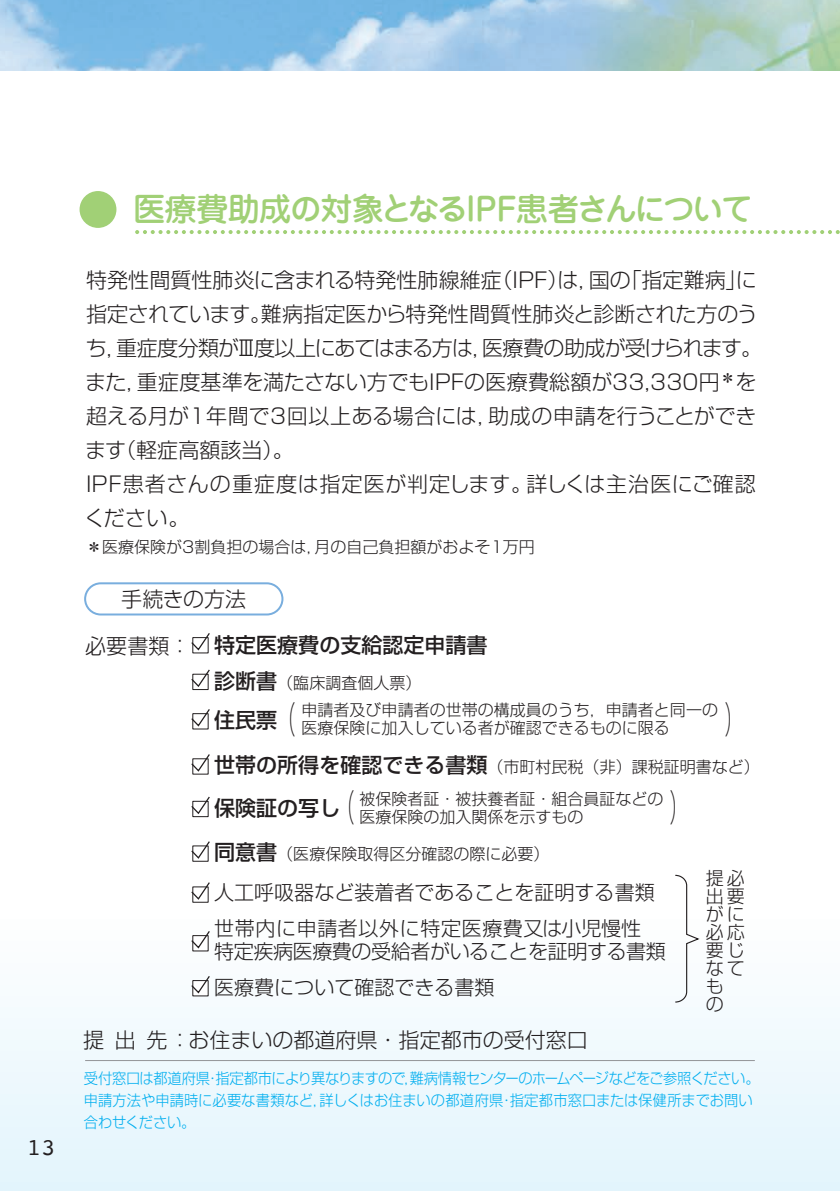
<style>
.page{position:relative;width:840px;height:1191px;background:#fff}
.page>*{position:absolute;margin:0;border:0;box-sizing:border-box;transform-origin:0 0}
.t1{font:300 36px "Shin Go Pr 6 N";color:#231f20;scale:.44 1}
.t2{font:500 32px "Jun 34 Pro";letter-spacing:-.04em;color:#a1d076}
.t3{font:24px "Courier";color:#231f20}
.t4{font:300 21px/34px "Shin Go Pr 6 N";color:#231f20}
.t5{font:500 21px "Shin Go Pr 6 N";color:#231f20}
.t6{font:300 20px/36px "Shin Go Pr 6 N";color:#231f20}
.t7{font:300 20px/36px "Shin Go Pr 6 N";letter-spacing:-.02em;color:#231f20}
.t8{font:300 18px/18px "Shin Go Pr 6 N";color:#231f20}
.t9{font:300 16px/18px "Shin Go Pr 6 N";color:#231f20}
.t10{font:300 15px/22px "Shin Go Pr 6 N";letter-spacing:-.01em;color:#00aeef;scale:.95 1}
.s1{font-weight:500;font-size:21px}
</style>
<div class="page">
<div style="left:0;top:912px;width:839px;height:279px;background:linear-gradient(to bottom,#fffefe,#e2f4fc)"></div>
<hr style="left:85px;top:1060px;width:669px;height:1px;background:#939598">
<div style="left:84px;top:582px;width:199px;height:33px;border:2px solid #79aede;border-radius:16px"></div>
<img style="left:0;top:0;width:839px;height:70px">
<svg style="left:135px;top:230px;width:704px;height:4px"></svg>
<div style="left:79px;top:191px;width:37px;height:37px;background:#a1d076;border-radius:50%"></div>
<svg style="left:673px;top:874px;width:27px;height:129px"></svg>
<svg style="left:191px;top:633px;width:19px;height:18px"></svg>
<div style="left:192px;top:674px;width:16px;height:16px;border:1px solid #231f20"></div>
<svg style="left:191px;top:669px;width:19px;height:19px"></svg>
<svg style="left:191px;top:709px;width:19px;height:18px"></svg>
<svg style="left:191px;top:754px;width:19px;height:18px"></svg>
<div style="left:192px;top:801px;width:16px;height:16px;border:1px solid #231f20"></div>
<svg style="left:191px;top:796px;width:19px;height:19px"></svg>
<svg style="left:191px;top:841px;width:19px;height:19px"></svg>
<svg style="left:191px;top:882px;width:19px;height:19px"></svg>
<svg style="left:190px;top:929px;width:21px;height:20px"></svg>
<svg style="left:190px;top:974px;width:21px;height:20px"></svg>
<p class="t3" style="left:27px;top:1129px;width:30px">13</p>
<h2 class="t2" style="left:133px;top:184px;width:620px">医療費助成の対象となるIPF患者さんについて</h2>
<p class="t4" style="left:84px;top:261px;width:679px">特発性間質性肺炎に含まれる特発性肺線維症（IPF）は，国の「指定難病」に指定されています。難病指定医から特発性間質性肺炎と診断された方のうち，重症度分類がⅢ度以上にあてはまる方は，医療費の助成が受けられます。また，重症度基準を満たさない方でもIPFの医療費総額が33,330円<sup>＊</sup>を超える月が1年間で3回以上ある場合には，助成の申請を行うことができます（軽症高額該当）。<br>IPF患者さんの重症度は指定医が判定します。詳しくは主治医にご確認ください。</p>
<p class="t9" style="left:86px;top:537px;width:450px">＊医療保険が3割負担の場合は，月の自己負担額がおよそ1万円</p>
<p class="t4" style="left:121px;top:580px;width:126px">手続きの方法</p>
<p class="t4" style="left:85px;top:627px;width:106px">必要書類：</p>
<p class="t5" style="left:214px;top:628px;width:274px">特定医療費の支給認定申請書</p>
<p class="t9" style="left:214px;top:672px;width:209px"><span class="s1">診断書</span>（臨床調査個人票）</p>
<p class="t5" style="left:214px;top:703px;width:64px">住民票</p>
<p class="t9" style="left:214px;top:756px;width:546px"><span class="s1">世帯の所得を確認できる書類</span>（市町村民税（非）課税証明書など）</p>
<p class="t5" style="left:214px;top:791px;width:127px">保険証の写し</p>
<p class="t9" style="left:214px;top:843px;width:336px"><span class="s1">同意書</span>（医療保険取得区分確認の際に必要）</p>
<p class="t6" style="left:214px;top:872px;width:441px">人工呼吸器など装着者であることを証明する書類世帯内に申請者以外に特定医療費又は小児慢性</p>
<p class="t7" style="left:214px;top:931px;width:453px">特定疾病医療費の受給者がいることを証明する書類医療費について確認できる書類</p>
<h1 class="t1" style="left:279px;top:689px;width:38px">（</h1>
<h1 class="t1" style="left:724px;top:689px;width:38px">）</h1>
<p class="t9" style="left:301px;top:699px;width:417px">申請者及び申請者の世帯の構成員のうち，申請者と同一の医療保険に加入している者が確認できるものに限る</p>
<h1 class="t1" style="left:338px;top:778px;width:38px">（</h1>
<h1 class="t1" style="left:669px;top:778px;width:38px">）</h1>
<p class="t9" style="left:359px;top:788px;width:306px">被保険者証・被扶養者証・組合員証などの医療保険の加入関係を示すもの</p>
<p class="t8" style="left:705px;top:867px;width:40px">提必出要がに必応要じなても<br>の</p>
<p class="t4" style="left:83px;top:1021px;width:506px">提出先：お住まいの都道府県・指定都市の受付窓口</p>
<p class="t10" style="left:84px;top:1066px;width:712px">受付窓口は都道府県・指定都市により異なりますので，難病情報センターのホームページなどをご参照ください。申請方法や申請時に必要な書類など，詳しくはお住まいの都道府県・指定都市窓口または保健所までお問い合わせください。</p>
</div>
